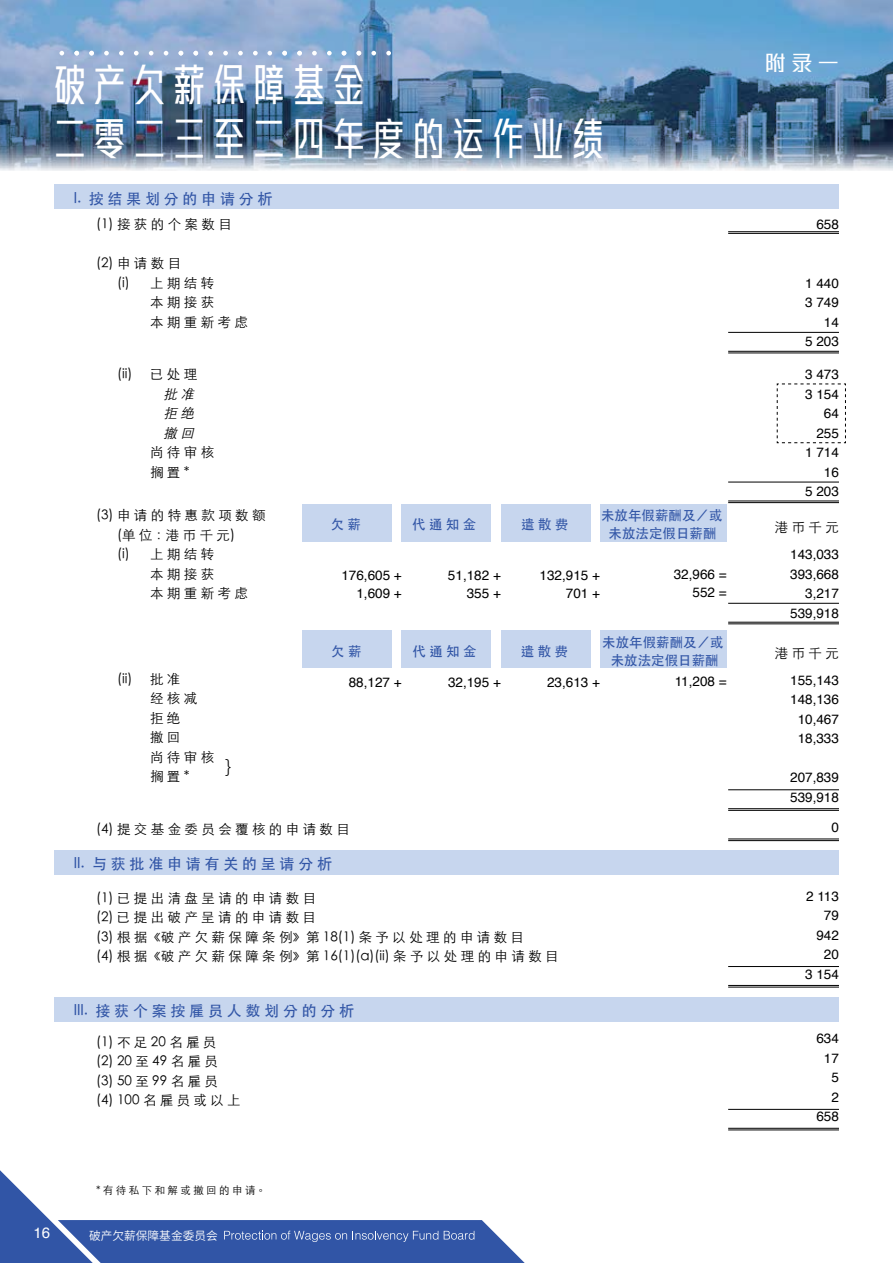
<style>
.page{position:relative;width:893px;height:1263px;background:#fff}
.page>*{position:absolute;margin:0;border:0;box-sizing:border-box;transform-origin:0 0}
.t1{font:500 45px/54px "M Stiff Hei PRC";color:#fff;scale:.7 1}
.t2{font:500 21px "M Stiff Hei PRC";color:#fff}
.t3{font:300 18px "Ping Fang HK";color:#000}
.t4{font:500 15px "ST Heiti TC";color:#3155a6}
.t5{font:15px "Helvetica";color:#fff}
.t6{font:300 13.5px/19.5px "ST Heiti TC";letter-spacing:.25em;color:#000;text-align:right}
.t7{font:13.5px/19.5px "Helvetica";color:#000;text-align:right}
.t8{font:500 13.5px/18px "ST Heiti TC";color:#3155a6;text-align:center}
.t9{font:italic 300 13.5px "ST Heiti TC";color:#000}
.t10{font:600 11.7px "Noto Sans CJ Ktc";color:#fff}
.t11{font:300 10.5px "ST Heiti TC";letter-spacing:.23em;color:#000}
.s1{font-style:italic}
.s2{font-family:"ST Heiti TC";font-weight:300}
</style>
<div class="page">
<img style="left:0;top:0;width:893px;height:171px">
<hr style="left:728px;top:1129px;width:111px;height:1px;background:#000">
<hr style="left:728px;top:987px;width:111px;height:1px;background:#000">
<hr style="left:728px;top:840px;width:111px;height:1px;background:#000">
<hr style="left:728px;top:810px;width:111px;height:1px;background:#000">
<hr style="left:728px;top:623px;width:111px;height:1px;background:#000">
<hr style="left:728px;top:502px;width:111px;height:1px;background:#000">
<hr style="left:728px;top:353px;width:111px;height:1px;background:#000">
<hr style="left:728px;top:233px;width:111px;height:1px;background:#000">
<hr style="left:728px;top:1109px;width:111px;height:1px;background:#000">
<hr style="left:728px;top:966px;width:111px;height:1px;background:#000">
<hr style="left:728px;top:789px;width:111px;height:1px;background:#000">
<hr style="left:728px;top:603px;width:111px;height:1px;background:#000">
<hr style="left:728px;top:482px;width:111px;height:1px;background:#000">
<hr style="left:728px;top:332px;width:111px;height:1px;background:#000">
<hr style="left:728px;top:1128px;width:111px;height:1px;background:#000">
<hr style="left:728px;top:985px;width:111px;height:1px;background:#000">
<hr style="left:728px;top:838px;width:111px;height:1px;background:#000">
<hr style="left:728px;top:808px;width:111px;height:1px;background:#000">
<hr style="left:728px;top:622px;width:111px;height:1px;background:#000">
<hr style="left:728px;top:501px;width:111px;height:1px;background:#000">
<hr style="left:728px;top:351px;width:111px;height:1px;background:#000">
<hr style="left:728px;top:231px;width:111px;height:1px;background:#000">
<div style="left:600px;top:630px;width:127px;height:38px;background:#c7d6ee"></div>
<div style="left:600px;top:504px;width:127px;height:38px;background:#c7d6ee"></div>
<div style="left:501px;top:630px;width:89px;height:38px;background:#c7d6ee"></div>
<div style="left:501px;top:504px;width:89px;height:38px;background:#c7d6ee"></div>
<div style="left:402px;top:630px;width:89px;height:38px;background:#c7d6ee"></div>
<div style="left:402px;top:504px;width:89px;height:38px;background:#c7d6ee"></div>
<div style="left:303px;top:630px;width:89px;height:38px;background:#c7d6ee"></div>
<div style="left:303px;top:504px;width:89px;height:38px;background:#c7d6ee"></div>
<div style="left:54px;top:997px;width:785px;height:24px;background:#c7d6ee"></div>
<div style="left:54px;top:850px;width:785px;height:25px;background:#c7d6ee"></div>
<div style="left:54px;top:185px;width:785px;height:24px;background:#c7d6ee"></div>
<svg style="left:60px;top:51px;width:4px;height:4px"></svg>
<svg style="left:104px;top:51px;width:5px;height:4px"></svg>
<svg style="left:149px;top:51px;width:4px;height:4px"></svg>
<svg style="left:74px;top:51px;width:5px;height:4px"></svg>
<svg style="left:119px;top:51px;width:5px;height:4px"></svg>
<svg style="left:89px;top:51px;width:5px;height:4px"></svg>
<svg style="left:134px;top:51px;width:5px;height:4px"></svg>
<svg style="left:267px;top:51px;width:5px;height:4px"></svg>
<svg style="left:312px;top:51px;width:5px;height:4px"></svg>
<svg style="left:282px;top:51px;width:5px;height:4px"></svg>
<svg style="left:327px;top:51px;width:5px;height:4px"></svg>
<svg style="left:297px;top:51px;width:5px;height:4px"></svg>
<svg style="left:371px;top:51px;width:5px;height:4px"></svg>
<svg style="left:342px;top:51px;width:4px;height:4px"></svg>
<svg style="left:386px;top:51px;width:5px;height:4px"></svg>
<svg style="left:357px;top:51px;width:4px;height:4px"></svg>
<svg style="left:164px;top:51px;width:4px;height:4px"></svg>
<svg style="left:208px;top:51px;width:5px;height:4px"></svg>
<svg style="left:253px;top:51px;width:5px;height:4px"></svg>
<svg style="left:179px;top:51px;width:4px;height:4px"></svg>
<svg style="left:223px;top:51px;width:5px;height:4px"></svg>
<svg style="left:193px;top:51px;width:5px;height:4px"></svg>
<svg style="left:238px;top:51px;width:5px;height:4px"></svg>
<svg style="left:776px;top:383px;width:70px;height:60px"></svg>
<svg style="left:0;top:1170px;width:525px;height:93px"></svg>
<p class="t1" style="left:54px;top:58px;width:787px">破 产 欠 薪 保 障 基 金<br>二 零 二 三 至 二 四 年 度 的 运 作 业 绩</p>
<p class="t2" style="left:765px;top:51px;width:76px">附 录 一</p>
<p class="t4" style="left:74px;top:190px;width:200px">I. 按 结 果 划 分 的 申 请 分 析</p>
<p class="t6" style="left:96px;top:213px;width:137px">(1) 接获的个案数目</p>
<p class="t7" style="left:816px;top:215px;width:24px">658</p>
<p class="t6" style="left:96px;top:252px;width:87px">(2) 申请数目</p>
<p class="t6" style="left:117px;top:272px;width:99px">(i) 上期结转</p>
<p class="t6" style="left:150px;top:291px;width:66px">本期接获</p>
<p class="t7" style="left:805px;top:274px;width:35px;text-align:left">1 440<br>3 749</p>
<p class="t6" style="left:150px;top:311px;width:99px">本期重新考虑</p>
<p class="t7" style="left:824px;top:313px;width:17px">14</p>
<p class="t7" style="left:805px;top:332px;width:35px">5 203</p>
<p class="t6" style="left:117px;top:363px;width:17px">(ii)</p>
<p class="t6" style="left:150px;top:363px;width:50px">已处理<span class="s1">批准</span></p>
<p class="t7" style="left:805px;top:365px;width:35px;text-align:left">3 473<br>3 154</p>
<p class="t9" style="left:164px;top:402px;width:37px">拒绝</p>
<p class="t7" style="left:824px;top:404px;width:17px">64</p>
<p class="t9" style="left:164px;top:421px;width:37px">撤回</p>
<p class="t7" style="left:816px;top:424px;width:24px">255</p>
<p class="t6" style="left:150px;top:441px;width:66px">尚待审核</p>
<p class="t7" style="left:805px;top:443px;width:35px">1 714</p>
<p class="t6" style="left:150px;top:461px;width:41px">搁置*</p>
<p class="t7" style="left:824px;top:463px;width:17px">16</p>
<p class="t7" style="left:805px;top:482px;width:35px">5 203</p>
<p class="t6" style="left:96px;top:504px;width:171px">(3) 申请的特惠款项数额</p>
<p class="t6" style="left:117px;top:524px;width:119px">(单位：港币千元)</p>
<p class="t6" style="left:117px;top:543px;width:99px">(i) 上期结转</p>
<p class="t6" style="left:150px;top:563px;width:66px">本期接获</p>
<p class="t6" style="left:150px;top:582px;width:99px">本期重新考虑</p>
<p class="t8" style="left:601px;top:506px;width:123px">未放年假薪酬及／或</p>
<p class="t8" style="left:412px;top:515px;width:66px">代 通 知 金</p>
<p class="t8" style="left:521px;top:515px;width:49px">遣 散 费</p>
<p class="t8" style="left:331px;top:515px;width:32px">欠 薪</p>
<p class="t7" style="left:775px;top:514px;width:66px;line-height:27px"><span class="s2">港币千元<br></span>143,033</p>
<p class="t7" style="left:790px;top:565px;width:50px">393,668<br>3,217<br>539,918</p>
<p class="t8" style="left:608px;top:524px;width:109px">未放法定假日薪酬</p>
<p class="t7" style="left:540px;top:566px;width:62px">132,915 +</p>
<p class="t7" style="left:674px;top:565px;width:54px">32,966 =</p>
<p class="t7" style="left:566px;top:584px;width:36px">701 +</p>
<p class="t7" style="left:692px;top:583px;width:36px">552 =</p>
<p class="t7" style="left:341px;top:567px;width:62px;line-height:18px">176,605 +<br>1,609 +</p>
<p class="t7" style="left:448px;top:567px;width:54px;line-height:18px">51,182 +<br>355 +</p>
<p class="t6" style="left:117px;top:668px;width:17px">(ii)</p>
<p class="t6" style="left:150px;top:668px;width:66px;text-align:left">批准<br>经核减拒绝<br>撤回<br>尚待审核搁置*</p>
<p class="t3" style="left:225px;top:757px;width:7px">}</p>
<p class="t8" style="left:331px;top:641px;width:32px">欠 薪</p>
<p class="t8" style="left:412px;top:641px;width:66px">代 通 知 金</p>
<p class="t8" style="left:521px;top:641px;width:49px">遣 散 费</p>
<p class="t8" style="left:602px;top:632px;width:123px">未放年假薪酬及／或未放法定假日薪酬</p>
<p class="t6" style="left:775px;top:641px;width:66px">港币千元</p>
<p class="t7" style="left:349px;top:673px;width:54px">88,127 +</p>
<p class="t7" style="left:448px;top:673px;width:54px">32,195 +</p>
<p class="t7" style="left:547px;top:673px;width:54px">23,613 +</p>
<p class="t7" style="left:675px;top:671px;width:53px">11,208 =</p>
<p class="t7" style="left:790px;top:670px;width:50px;text-align:center">155,143<br>148,136<br>10,467<br>18,333</p>
<p class="t7" style="left:790px;top:768px;width:50px;text-align:left">207,839<br>539,918</p>
<p class="t6" style="left:96px;top:818px;width:255px">(4) 提交基金委员会覆核的申请数目</p>
<p class="t7" style="left:831px;top:817px;width:9px">0</p>
<p class="t4" style="left:74px;top:856px;width:260px">II. 与 获 批 准 申 请 有 关 的 呈 请 分 析</p>
<p class="t6" style="left:96px;top:887px;width:222px">(1) 已提出清盘呈请的申请数目</p>
<p class="t7" style="left:806px;top:886px;width:34px">2 113</p>
<p class="t6" style="left:96px;top:906px;width:221px">(2) 已提出破产呈请的申请数目</p>
<p class="t7" style="left:824px;top:906px;width:17px">79</p>
<p class="t6" style="left:96px;top:926px;width:430px">(3) 根据《破产欠薪保障条例》第18(1)条予以处理的申请数目</p>
<p class="t7" style="left:816px;top:925px;width:24px">942</p>
<p class="t6" style="left:96px;top:945px;width:464px">(4) 根据《破产欠薪保障条例》第16(1)(a)(ii)条予以处理的申请数目</p>
<p class="t7" style="left:824px;top:945px;width:17px">20</p>
<p class="t7" style="left:805px;top:964px;width:35px">3 154</p>
<p class="t4" style="left:74px;top:1002px;width:282px">III. 接 获 个 案 按 雇 员 人 数 划 分 的 分 析</p>
<p class="t6" style="left:96px;top:1031px;width:122px">(1) 不足20名雇员</p>
<p class="t7" style="left:816px;top:1029px;width:24px">634</p>
<p class="t6" style="left:96px;top:1050px;width:123px">(2) 20至49名雇员</p>
<p class="t7" style="left:824px;top:1048px;width:17px">17</p>
<p class="t6" style="left:96px;top:1070px;width:123px">(3) 50至99名雇员</p>
<p class="t7" style="left:831px;top:1068px;width:9px">5</p>
<p class="t6" style="left:96px;top:1089px;width:146px">(4) 100名雇员或以上</p>
<p class="t7" style="left:831px;top:1087px;width:9px">2</p>
<p class="t7" style="left:816px;top:1107px;width:24px">658</p>
<p class="t11" style="left:96px;top:1181px;width:171px">*有待私下和解或撤回的申请。</p>
<p class="t5" style="left:33px;top:1221px;width:18px">16</p>
<p class="t10" style="left:89px;top:1229px;width:130px">破产欠薪保障基金委员会</p>
</div>
